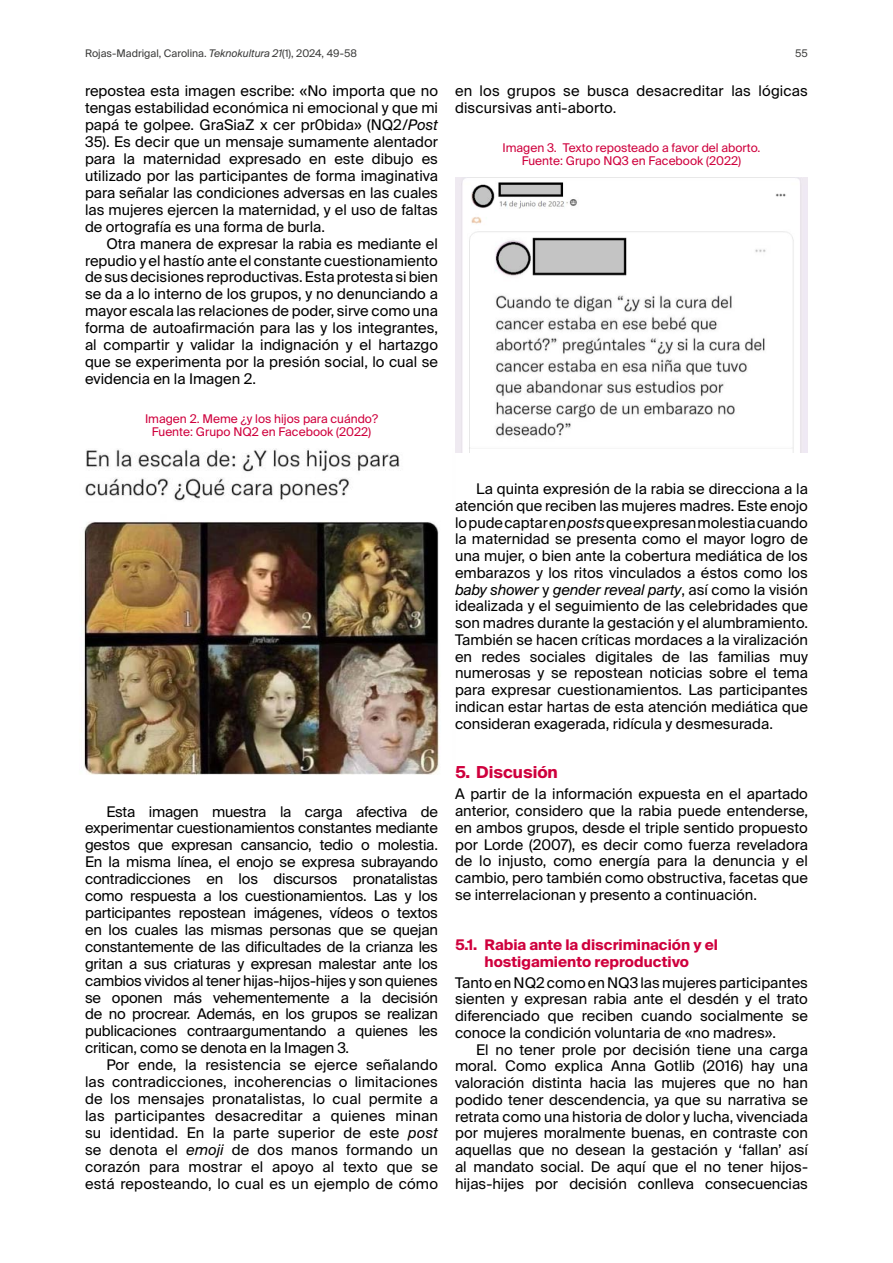
<style>
.page{position:relative;width:893px;height:1263px;background:#fff}
.page>*{position:absolute;margin:0;border:0;box-sizing:border-box;transform-origin:0 0}
.Epigrafe_1_Nivel_ES{font:700 16.5px "Suisse Intl";color:#cf003d}
.Normal_1er_parr{font:14.7px/17px "Suisse Intl";color:#000;text-align:justify}
.Epigrafe_2_Nivel_ES{font:700 14.7px/16.8px "Suisse Intl";color:#cf003d;text-align:center}
.Título_elemento{font:12px/14px "Suisse Intl";color:#cf003d;text-align:center}
.t1{font:10.5px "Suisse Intl";color:#3c3c3b}
.s1{font-style:italic}
</style>
<div class="page">
<img style="left:84px;top:449px;width:356px;height:326px">
<img style="left:455px;top:177px;width:353px;height:276px">
<p class="t1" style="left:85px;top:47px;width:273px">Rojas-Madrigal, Carolina. <span class="s1">Teknokultura 21</span>(1), 2024, 49-58</p>
<p class="t1" style="left:795px;top:47px;width:14px">55</p>
<p class="Normal_1er_parr" style="left:85px;top:83px;width:354px">repostea esta imagen escribe: «No importa que no tengas estabilidad económica ni emocional y que mi papá te golpee. GraSiaZ x cer pr0bida» (NQ2/<span class="s1">Post </span>35). Es decir que un mensaje sumamente alentador para la maternidad expresado en este dibujo es utilizado por las participantes de forma imaginativa para señalar las condiciones adversas en las cuales las mujeres ejercen la maternidad, y el uso de faltas de ortografía es una forma de burla.</p>
<p class="Normal_1er_parr" style="left:85px;top:235px;width:354px;text-indent:21px">Otra manera de expresar la rabia es mediante el repudio y el hastío ante el constante cuestionamiento de sus decisiones reproductivas. Esta protesta si bien se da a lo interno de los grupos, y no denunciando a mayor escala las relaciones de poder, sirve como una forma de autoafirmación para las y los integrantes, al compartir y validar la indignación y el hartazgo que se experimenta por la presión social, lo cual se evidencia en la Imagen 2.</p>
<p class="Título_elemento" style="left:145px;top:411px;width:235px">Imagen 2. Meme ¿y los hijos para cuándo?<br>Fuente: Grupo NQ2 en Facebook (2022)</p>
<p class="Normal_1er_parr" style="left:455px;top:83px;width:354px">en los grupos se busca desacreditar las lógicas discursivas anti-aborto.</p>
<p class="Título_elemento" style="left:502px;top:141px;width:260px">Imagen 3. Texto reposteado a favor del aborto.<br>Fuente: Grupo NQ3 en Facebook (2022)</p>
<p class="Normal_1er_parr" style="left:85px;top:803px;width:354px;text-indent:21px">Esta imagen muestra la carga afectiva de experimentar cuestionamientos constantes mediante gestos que expresan cansancio, tedio o molestia.<br>En la misma línea, el enojo se expresa subrayando contradicciones en los discursos pronatalistas como respuesta a los cuestionamientos. Las y los participantes repostean imágenes, vídeos o textos en los cuales las mismas personas que se quejan constantemente de las dificultades de la crianza les gritan a sus criaturas y expresan malestar ante los cambios vividos al tener hijas-hijos-hijes y son quienes se oponen más vehementemente a la decisión de no procrear. Además, en los grupos se realizan publicaciones contraargumentando a quienes les critican, como se denota en la Imagen 3.</p>
<p class="Normal_1er_parr" style="left:85px;top:1057px;width:354px;text-indent:21px">Por ende, la resistencia se ejerce señalando las contradicciones, incoherencias o limitaciones de los mensajes pronatalistas, lo cual permite a las participantes desacreditar a quienes minan su identidad. En la parte superior de este <span class="s1">post </span>se denota el <span class="s1">emoji</span> de dos manos formando un corazón para mostrar el apoyo al texto que se está reposteando, lo cual es un ejemplo de cómo</p>
<p class="Normal_1er_parr" style="left:455px;top:481px;width:354px;text-indent:21px">La quinta expresión de la rabia se direcciona a la atención que reciben las mujeres madres. Este enojo lo pude captar en <span class="s1">posts</span> que expresan molestia cuando la maternidad se presenta como el mayor logro de una mujer, o bien ante la cobertura mediática de los embarazos y los ritos vinculados a éstos como los <span class="s1">baby shower</span> y <span class="s1">gender reveal party</span>, así como la visión idealizada y el seguimiento de las celebridades que son madres durante la gestación y el alumbramiento.<br>También se hacen críticas mordaces a la viralización en redes sociales digitales de las familias muy numerosas y se repostean noticias sobre el tema para expresar cuestionamientos. Las participantes indican estar hartas de esta atención mediática que consideran exagerada, ridícula y desmesurada.</p>
<p class="Epigrafe_1_Nivel_ES" style="left:455px;top:763px;width:104px">5. Discusión</p>
<p class="Normal_1er_parr" style="left:455px;top:786px;width:354px">A partir de la información expuesta en el apartado anterior, considero que la rabia puede entenderse, en ambos grupos, desde el triple sentido propuesto por Lorde (2007), es decir como fuerza reveladora de lo injusto, como energía para la denuncia y el cambio, pero también como obstructiva, facetas que se interrelacionan y presento a continuación.</p>
<p class="Epigrafe_2_Nivel_ES" style="left:455px;top:936px;width:265px">5.1. Rabia ante la discriminación y el hostigamiento reproductivo</p>
<p class="Normal_1er_parr" style="left:455px;top:974px;width:354px">Tanto en NQ2 como en NQ3 las mujeres participantes sienten y expresan rabia ante el desdén y el trato diferenciado que reciben cuando socialmente se conoce la condición voluntaria de «no madres».</p>
<p class="Normal_1er_parr" style="left:455px;top:1041px;width:354px;text-indent:21px">El no tener prole por decisión tiene una carga moral. Como explica Anna Gotlib (2016) hay una valoración distinta hacia las mujeres que no han podido tener descendencia, ya que su narrativa se retrata como una historia de dolor y lucha, vivenciada por mujeres moralmente buenas, en contraste con aquellas que no desean la gestación y ‘fallan’ así al mandato social. De aquí que el no tener hijos&shy;hijas-hijes por decisión conlleva consecuencias</p>
</div>
